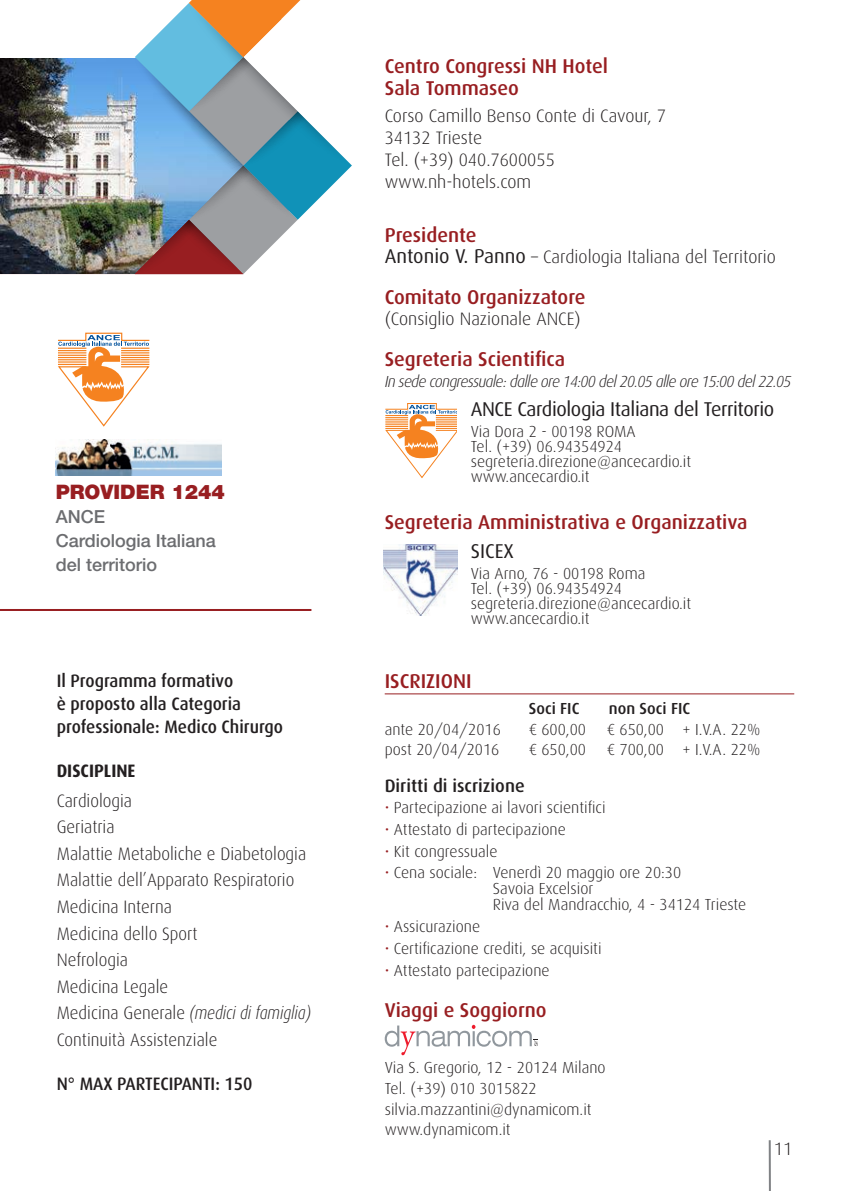
<style>
.page{position:relative;width:851px;height:1191px;background:#fff}
.page>*{position:absolute;margin:0;border:0;box-sizing:border-box;transform-origin:0 0}
.t1{font:500 20px/22px "Dax";color:#981e21}
.t2{font:20px "Dax";letter-spacing:-.02em;color:#231f20}
.t3{font:900 20px "Helvetica Neue LT Std";color:#981e21}
.t4{font:300 18px/26.6px "Dax";color:#231f20;scale:.95 1}
.t5{font:300 18px/22px "Dax";color:#231f20}
.t6{font:500 18px/22.6px "Dax";color:#231f20;scale:.95 1}
.t7{font:500 18px/24px "Helvetica Neue LT Std";color:#6c6d70}
.t8{font:500 18px "Dax";color:#231f20}
.t9{font:700 18px "Dax";color:#231f20;scale:.95 1}
.t10{font:300 16px/15px "Dax";color:#231f20}
.t11{font:italic 300 16px "Dax";letter-spacing:-.045em;color:#231f20}
.t12{font:500 16px "Dax";color:#231f20}
.s1{font-style:italic}
.s2{font-weight:400;font-size:20px}
.s3{color:#981e21}
</style>
<div class="page">
<hr style="left:768px;top:1140px;width:2px;height:51px;background:#808285">
<svg style="left:58px;top:333px;width:91px;height:94px"></svg>
<hr style="left:0;top:609px;width:311px;height:2px;background:#981e21">
<hr style="left:384px;top:693px;width:410px;height:1px;background:#981e21">
<img style="left:56px;top:439px;width:165px;height:36px">
<svg style="left:385px;top:403px;width:71px;height:75px"></svg>
<img style="left:383px;top:544px;width:74px;height:71px">
<svg style="left:384px;top:1024px;width:153px;height:31px"></svg>
<img style="left:0;top:0;width:352px;height:274px">
<p class="t3" style="left:56px;top:480px;width:171px">PROVIDER 1244</p>
<p class="t7" style="left:56px;top:504px;width:162px">ANCE<br>Cardiologia Italiana del territorio</p>
<p class="t6" style="left:57px;top:670px;width:240px">Il Programma formativo<br>è proposto alla Categoria professionale: Medico Chirurgo</p>
<p class="t9" style="left:57px;top:760px;width:84px">DISCIPLINE</p>
<p class="t4" style="left:57px;top:787px;width:269px">Cardiologia<br>Geriatria<br>Malattie Metaboliche e Diabetologia<br>Malattie dell’Apparato Respiratorio<br>Medicina Interna<br>Medicina dello Sport<br>Nefrologia<br>Medicina Legale<br>Medicina Generale <span class="s1">(medici di famiglia)<br></span>Continuità Assistenziale</p>
<p class="t6" style="left:57px;top:1073px;width:207px">N° MAX PARTECIPANTI: 150</p>
<p class="t1" style="left:384px;top:55px;width:225px">Centro Congressi NH Hotel<br>Sala Tommaseo</p>
<p class="t5" style="left:384px;top:105px;width:283px">Corso Camillo Benso Conte di Cavour, 7<br>34132 Trieste<br>Tel. (+39) 040.7600055 www.nh-hotels.com</p>
<p class="t1" style="left:384px;top:224px;width:93px">Presidente</p>
<p class="t5" style="left:384px;top:246px;width:393px"><span class="s2">Antonio V. Panno</span> – Cardiologia Italiana del Territorio</p>
<p class="t1" style="left:384px;top:286px;width:202px">Comitato Organizzatore</p>
<p class="t5" style="left:384px;top:308px;width:197px">(Consiglio Nazionale ANCE)</p>
<p class="t1" style="left:384px;top:348px;width:182px">Segreteria Scientifica</p>
<p class="t11" style="left:384px;top:372px;width:408px">In sede congressuale: dalle ore 14:00 del 20.05 alle ore 15:00 del 22.05</p>
<p class="t2" style="left:470px;top:398px;width:305px">ANCE Cardiologia Italiana del Territorio</p>
<p class="t10" style="left:470px;top:424px;width:222px">Via Dora 2 - 00198 ROMA<br>Tel. (+39) 06.94354924 segreteria.direzione@ancecardio.it www.ancecardio.it</p>
<p class="t1" style="left:384px;top:511px;width:364px">Segreteria Amministrativa e Organizzativa</p>
<p class="t2" style="left:470px;top:540px;width:45px">SICEX</p>
<p class="t10" style="left:470px;top:566px;width:222px">Via Arno, 76 - 00198 Roma<br>Tel. (+39) 06.94354924 segreteria.direzione@ancecardio.it www.ancecardio.it</p>
<p class="t1" style="left:384px;top:670px;width:88px">ISCRIZIONI</p>
<p class="t12" style="left:528px;top:699px;width:52px">Soci FIC</p>
<p class="t12" style="left:608px;top:699px;width:83px">non Soci FIC</p>
<p class="t10" style="left:384px;top:722px;width:118px">ante 20/04/2016</p>
<p class="t10" style="left:528px;top:722px;width:59px">€ 600,00</p>
<p class="t10" style="left:606px;top:722px;width:155px">€ 650,00 + I.V.A. 22%</p>
<p class="t10" style="left:384px;top:742px;width:116px">post 20/04/2016</p>
<p class="t10" style="left:528px;top:742px;width:59px">€ 650,00</p>
<p class="t10" style="left:606px;top:742px;width:155px">€ 700,00 + I.V.A. 22%</p>
<p class="t8" style="left:384px;top:775px;width:141px">Diritti di iscrizione</p>
<p class="t10" style="left:384px;top:800px;width:222px"><span class="s3">•</span> Partecipazione ai lavori scientifici</p>
<p class="t10" style="left:384px;top:822px;width:182px"><span class="s3">•</span> Attestato di partecipazione</p>
<p class="t10" style="left:384px;top:844px;width:114px"><span class="s3">•</span> Kit congressuale</p>
<p class="t10" style="left:492px;top:865px;width:255px;line-height:16px;text-indent:-108px"><span class="s3">•</span> Cena sociale: Venerdì 20 maggio ore 20:30<br>Savoia Excelsior<br>Riva del Mandracchio, 4 - 34124 Trieste</p>
<p class="t10" style="left:384px;top:919px;width:97px"><span class="s3">•</span> Assicurazione</p>
<p class="t10" style="left:384px;top:941px;width:218px"><span class="s3">•</span> Certificazione crediti, se acquisiti</p>
<p class="t10" style="left:384px;top:962px;width:166px"><span class="s3">•</span> Attestato partecipazione</p>
<p class="t1" style="left:384px;top:999px;width:163px">Viaggi e Soggiorno</p>
<p class="t10" style="left:384px;top:1057px;width:222px;line-height:20.6px">Via S. Gregorio, 12 - 20124 Milano<br>Tel. (+39) 010 3015822 silvia.mazzantini@dynamicom.it www.dynamicom.it</p>
<p class="t5" style="left:773px;top:1138px;width:20px">11</p>
</div>
